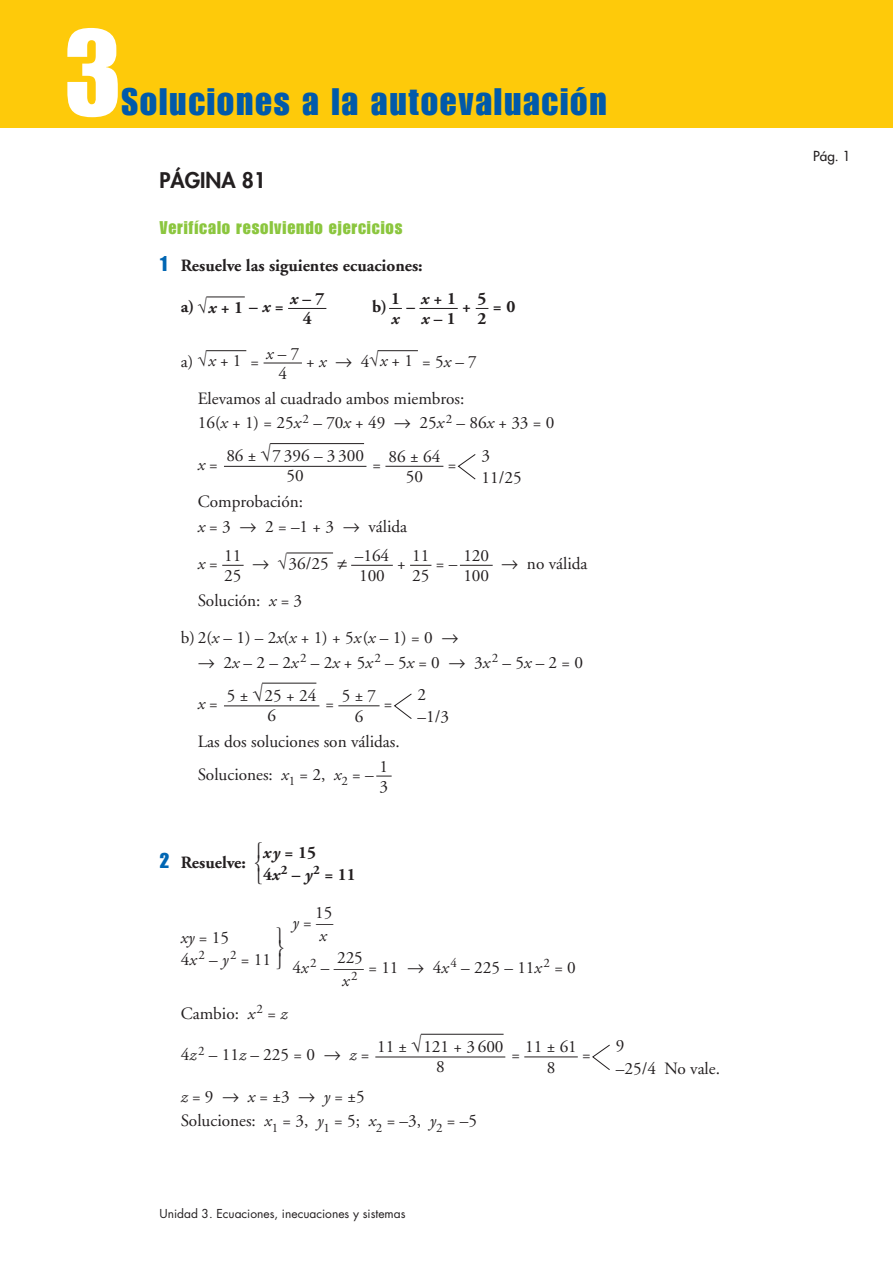
<style>
.page{position:relative;width:893px;height:1263px;background:#fff}
.page>*{position:absolute;margin:0;border:0;box-sizing:border-box;transform-origin:0 0}
.t1{font:120px "Impact";color:#fff}
.t2{font:37.5px "Impact";letter-spacing:.05em;color:#015aaa}
.t3{font:800 21px "Futura";color:#231f20}
.t4{font:18px "Impact";letter-spacing:.05em;color:#8bc63e}
.t5{font:17.25px/20.2px "Adobe Garamond";color:#231f20}
.t6{font:700 17.25px/20.2px "Adobe Garamond";color:#231f20}
.t7{font:italic 17.25px/13.5px "Adobe Garamond";color:#231f20}
.t8{font:17.25px "Anaya Math 1";color:#231f20}
.t9{font:italic 700 17.25px "Adobe Garamond";color:#231f20}
.t10{font:15.75px/12.9px "Anaya Math 1";color:#231f20}
.t11{font:13.5px "Futura";color:#231f20}
.t12{font:12px "Futura";color:#231f20}
.s1{font-family:"Impact";font-weight:400;font-size:21px;color:#0166b3}
.s2{font-family:"Anaya Math 1";font-weight:400}
.s3{font-style:italic}
.s4{font-family:"Anaya Math 1"}
.s5{font-style:normal}
.s6{font-family:"Anaya Math 1";font-size:18.9px}
.s7{font-family:"Anaya Math 1";font-weight:400;font-size:15.75px}
</style>
<div class="page">
<div style="left:0;top:0;width:893px;height:128px;background:#feca0a"></div>
<svg style="left:524px;top:1044px;width:86px;height:26px"></svg>
<hr style="left:421px;top:1034px;width:82px;height:1px;background:#231f20">
<hr style="left:375px;top:1057px;width:130px;height:1px;background:#231f20">
<svg style="left:376px;top:776px;width:16px;height:1px"></svg>
<svg style="left:338px;top:693px;width:74px;height:26px"></svg>
<hr style="left:262px;top:683px;width:54px;height:1px;background:#231f20">
<hr style="left:224px;top:706px;width:95px;height:1px;background:#231f20">
<hr style="left:460px;top:565px;width:33px;height:1px;background:#231f20">
<svg style="left:410px;top:565px;width:21px;height:1px"></svg>
<hr style="left:351px;top:565px;width:42px;height:1px;background:#231f20">
<hr style="left:286px;top:553px;width:47px;height:1px;background:#231f20">
<svg style="left:222px;top:565px;width:22px;height:1px"></svg>
<svg style="left:385px;top:454px;width:91px;height:26px"></svg>
<hr style="left:270px;top:443px;width:94px;height:1px;background:#231f20">
<hr style="left:224px;top:466px;width:142px;height:1px;background:#231f20">
<hr style="left:378px;top:350px;width:40px;height:1px;background:#231f20">
<hr style="left:264px;top:363px;width:38px;height:1px;background:#231f20">
<hr style="left:206px;top:350px;width:40px;height:1px;background:#231f20">
<svg style="left:476px;top:308px;width:12px;height:1px"></svg>
<hr style="left:419px;top:308px;width:39px;height:1px;background:#231f20">
<svg style="left:389px;top:308px;width:13px;height:1px"></svg>
<hr style="left:288px;top:308px;width:38px;height:1px;background:#231f20">
<hr style="left:206px;top:297px;width:39px;height:1px;background:#231f20">
<h1 class="t1" style="left:64px;top:30px;width:59px">3</h1>
<h2 class="t2" style="left:121px;top:89px;width:487px">Soluciones a la autoevaluación</h2>
<p class="t3" style="left:159px;top:170px;width:108px">PÁGINA 81</p>
<p class="t4" style="left:159px;top:221px;width:244px">Verifícalo resolviendo ejercicios</p>
<p class="t6" style="left:159px;top:257px;width:265px"><span class="s1">1</span> Resuelve las siguientes ecuaciones:</p>
<p class="t6" style="left:181px;top:298px;width:104px">a)<span class="s2">√</span><span class="s3">x</span> + 1 – <span class="s3">x</span> =</p>
<p class="t6" style="left:372px;top:298px;width:44px">b) –</p>
<p class="t6" style="left:462px;top:298px;width:10px">+</p>
<p class="t6" style="left:493px;top:298px;width:24px">= 0</p>
<p class="t5" style="left:181px;top:352px;width:62px">a)<span class="s4">√</span><span class="s3">x</span>+1</p>
<p class="t5" style="left:251px;top:353px;width:10px">=</p>
<p class="t5" style="left:306px;top:352px;width:108px">+<span class="s3">x</span> <span class="s4">8</span> 4<span class="s4">√</span><span class="s3">x</span>+1</p>
<p class="t6" style="left:477px;top:290px;width:10px">5<br>2</p>
<p class="t6" style="left:391px;top:290px;width:10px">1</p>
<p class="t9" style="left:392px;top:312px;width:9px">x</p>
<p class="t6" style="left:421px;top:290px;width:36px"><span class="s3">x</span> + 1 <span class="s3">x</span> – 1</p>
<p class="t6" style="left:290px;top:290px;width:36px;text-align:center"><span class="s3">x</span> – 7<br>4</p>
<p class="t5" style="left:266px;top:345px;width:35px;text-align:center"><span class="s3">x</span>– 7<br>4</p>
<p class="t5" style="left:198px;top:344px;width:281px;line-height:37.2px;text-indent:224px">= 5<span class="s3">x</span> – 7<br>Elevamos al cuadrado ambos miembros:</p>
<p class="t5" style="left:198px;top:414px;width:358px">16(<span class="s3">x</span> + 1) = 25<span class="s3">x</span> <sup>2</sup> – 70<span class="s3">x</span> + 49 <span class="s4">8</span> 25<span class="s3">x</span> <sup>2</sup> – 86<span class="s3">x</span> + 33 = 0</p>
<p class="t7" style="left:198px;top:459px;width:22px">x<span class="s5">=</span></p>
<p class="t5" style="left:372px;top:456px;width:10px">=</p>
<p class="t5" style="left:448px;top:456px;width:10px">=</p>
<p class="t5" style="left:198px;top:491px;width:211px;line-height:24.5px">Comprobación:<br><span class="s3">x</span> = 3 <span class="s4">8</span> 2 = –1 + 3 <span class="s4">8</span> válida</p>
<p class="t7" style="left:198px;top:558px;width:22px">x<span class="s5">=</span></p>
<p class="t8" style="left:252px;top:556px;width:19px">8</p>
<p class="t8" style="left:337px;top:556px;width:11px">?</p>
<p class="t5" style="left:397px;top:555px;width:10px">+</p>
<p class="t5" style="left:436px;top:555px;width:23px">= –</p>
<p class="t5" style="left:501px;top:555px;width:88px"><span class="s4">8</span> no válida</p>
<p class="t5" style="left:181px;top:584px;width:279px;line-height:37.2px;text-indent:17px">Solución: <span class="s3">x</span> = 3<br>b) 2(<span class="s3">x</span> – 1) – 2<span class="s3">x</span>(<span class="s3">x</span> + 1) + 5<span class="s3">x</span>(<span class="s3">x</span> – 1) = 0 <span class="s4">8</span></p>
<p class="t5" style="left:198px;top:654px;width:387px"><span class="s4">8</span> 2<span class="s3">x</span> – 2 – 2<span class="s3">x</span><sup>2</sup> – 2<span class="s3">x</span> + 5<span class="s3">x</span><sup>2</sup> – 5<span class="s3">x</span> = 0 <span class="s4">8</span> 3<span class="s3">x</span><sup>2</sup> – 5<span class="s3">x</span> – 2 = 0</p>
<p class="t7" style="left:198px;top:699px;width:22px">x<span class="s5">=</span></p>
<p class="t5" style="left:325px;top:695px;width:10px">=</p>
<p class="t5" style="left:226px;top:447px;width:139px;text-align:center">86 ± <span class="s6">√</span>7 396 – 3 300<br>50</p>
<p class="t5" style="left:481px;top:446px;width:42px;line-height:22.4px">3<br>11/25</p>
<p class="t5" style="left:388px;top:448px;width:53px;text-align:center">86 ± 64<br>50</p>
<p class="t5" style="left:355px;top:547px;width:36px">–164<br>100</p>
<p class="t5" style="left:224px;top:547px;width:19px">11<br>25</p>
<p class="t5" style="left:412px;top:547px;width:19px">11<br>25</p>
<p class="t5" style="left:463px;top:547px;width:27px">120<br>100</p>
<p class="t5" style="left:278px;top:555px;width:52px"><span class="s4">√</span>36/25</p>
<p class="t5" style="left:227px;top:687px;width:91px;text-align:center">5 ± <span class="s6">√</span>25 + 24<br>6</p>
<p class="t5" style="left:418px;top:685px;width:33px;line-height:22.4px">2 –1/3</p>
<p class="t5" style="left:342px;top:687px;width:36px;text-align:center">5 ±7<br>6</p>
<p class="t5" style="left:198px;top:687px;width:203px;line-height:37.2px;text-indent:186px">=<br>Las dos soluciones son válidas.</p>
<p class="t5" style="left:198px;top:766px;width:177px">Soluciones: <span class="s3">x</span><sub>1</sub> = 2, <span class="s3">x</span><sub>2</sub> = –</p>
<p class="t5" style="left:380px;top:758px;width:10px">1<br>3</p>
<p class="t6" style="left:159px;top:854px;width:88px"><span class="s1">2</span> Resuelve:</p>
<p class="t6" style="left:263px;top:843px;width:94px;line-height:22.4px;text-indent:-8px"><span class="s7">°</span><span class="s3">xy</span> = 15<br>4<span class="s3">x</span><sup>2</sup> – <span class="s3">y</span><sup>2</sup> = 11</p>
<p class="t10" style="left:255px;top:859px;width:9px">¢ £</p>
<p class="t5" style="left:181px;top:928px;width:92px;line-height:22.4px"><span class="s3">xy</span> = 15<br>4<span class="s3">x</span><sup>2</sup> – <span class="s3">y</span><sup>2</sup> = 11</p>
<p class="t5" style="left:315px;top:904px;width:19px">15</p>
<p class="t7" style="left:319px;top:917px;width:16px;text-indent:-27px">y<span class="s5">= — </span>x</p>
<p class="t5" style="left:337px;top:949px;width:27px">225</p>
<p class="t5" style="left:342px;top:962px;width:235px;line-height:13.5px;text-indent:-50px">4<span class="s3">x</span><sup>2</sup> – —= 11 <span class="s4">8</span> 4<span class="s3">x</span><sup>4</sup> – 225 – 11<span class="s3">x</span><sup>2</sup> = 0 <span class="s3">x</span><sup>2</sup></p>
<p class="t5" style="left:181px;top:1005px;width:108px">Cambio: <span class="s3">x</span> <sup>2</sup> = <span class="s3">z</span></p>
<p class="t5" style="left:181px;top:1046px;width:190px">4<span class="s3">z</span><sup>2</sup> – 11<span class="s3">z</span> – 225 = 0 <span class="s4">8</span> <span class="s3">z</span> =</p>
<p class="t5" style="left:511px;top:1046px;width:10px">=</p>
<p class="t5" style="left:582px;top:1046px;width:10px">=</p>
<p class="t5" style="left:181px;top:1086px;width:298px;line-height:24.5px"><span class="s3">z</span>= 9 <span class="s4">8</span> <span class="s3">x</span>= ±3 <span class="s4">8</span> <span class="s3">y</span>= ±5<br>Soluciones: <span class="s3">x</span><sub>1</sub> = 3, <span class="s3">y</span><sub>1</sub> = 5; <span class="s3">x</span><sub>2</sub> = –3, <span class="s3">y</span><sub>2</sub> = –5</p>
<p class="t5" style="left:377px;top:1038px;width:128px;text-align:center">11 ± <span class="s6">√</span>121 + 3 600<br>8</p>
<p class="t5" style="left:525px;top:1038px;width:53px;text-align:center">11 ± 61<br>8</p>
<p class="t5" style="left:616px;top:1036px;width:106px;line-height:22.4px">9<br>–25/4 No vale.</p>
<p class="t12" style="left:159px;top:1208px;width:247px">Unidad 3. Ecuaciones, inecuaciones y sistemas</p>
<p class="t11" style="left:813px;top:149px;width:39px">Pág. 1</p>
</div>
